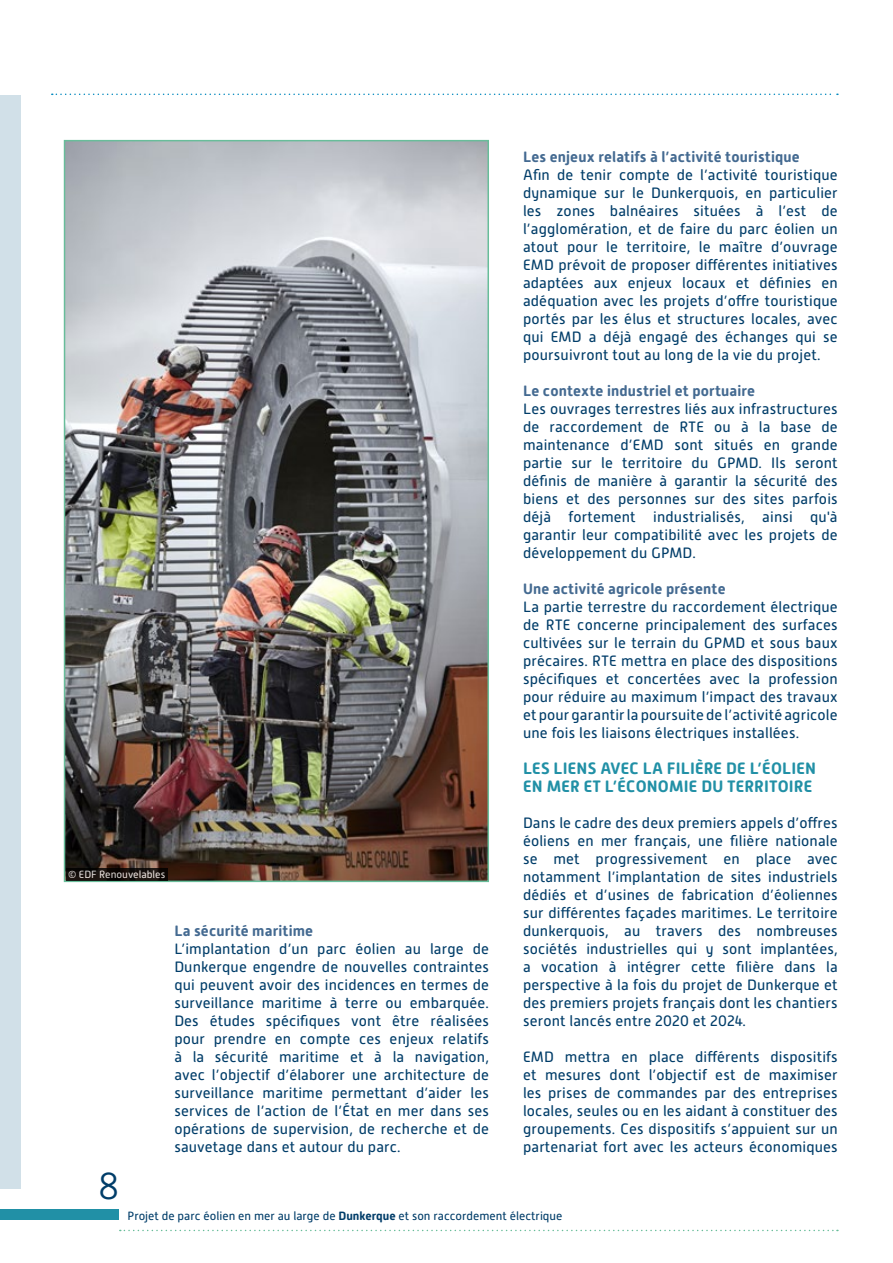
<style>
.page{position:relative;width:893px;height:1263px;background:#fff}
.page>*{position:absolute;margin:0;border:0;box-sizing:border-box;transform-origin:0 0}
.t1{font:300 37.5px "Alwyn New Rounded";color:#003d69}
.t2{font:700 16.5px/18px "Alwyn New Rounded";letter-spacing:.01em;color:#2190a6}
.t3{font:15px/18px "Alwyn New Rounded";letter-spacing:.01em;color:#003d69;text-align:justify}
.t4{font:700 15px "Alwyn New Rounded";letter-spacing:.01em;color:#446a91}
.t5{font:12px "Alwyn New Rounded";color:#003d69}
.t6{font:10.5px "Alwyn New Rounded";color:#fff}
.s1{font-weight:700}
</style>
<div class="page">
<img style="left:67px;top:143px;width:419px;height:736px">
<div style="left:64px;top:140px;width:425px;height:742px;border:2px solid #68bd9a"></div>
<svg style="left:66px;top:868px;width:101px;height:12px"></svg>
<svg style="left:52px;top:94px;width:786px;height:1px"></svg>
<div style="left:0;top:95px;width:21px;height:1093px;background:#d1e0e8"></div>
<div style="left:0;top:1209px;width:119px;height:11px;background:#2190a6"></div>
<svg style="left:120px;top:1230px;width:718px;height:1px"></svg>
<p class="t6" style="left:68px;top:868px;width:99px">© EDF Renouvelables</p>
<h1 class="t1" style="left:99px;top:1165px;width:22px">8</h1>
<p class="t4" style="left:174px;top:922px;width:140px">La sécurité maritime</p>
<p class="t3" style="left:174px;top:940px;width:316px">L’implantation d’un parc éolien au large de Dunkerque engendre de nouvelles contraintes qui peuvent avoir des incidences en termes de surveillance maritime à terre ou embarquée.<br>Des études spécifiques vont être réalisées pour prendre en compte ces enjeux relatifs à la sécurité maritime et à la navigation, avec l’objectif d’élaborer une architecture de surveillance maritime permettant d’aider les services de l’action de l’État en mer dans ses opérations de supervision, de recherche et de sauvetage dans et autour du parc.</p>
<p class="t4" style="left:523px;top:148px;width:278px">Les enjeux relatifs à l’activité touristique</p>
<p class="t3" style="left:523px;top:166px;width:316px">Afin de tenir compte de l’activité touristique dynamique sur le Dunkerquois, en particulier les zones balnéaires situées à l’est de l’agglomération, et de faire du parc éolien un atout pour le territoire, le maître d’ouvrage EMD prévoit de proposer différentes initiatives adaptées aux enjeux locaux et définies en adéquation avec les projets d’offre touristique portés par les élus et structures locales, avec qui EMD a déjà engagé des échanges qui se poursuivront tout au long de la vie du projet.</p>
<p class="t4" style="left:523px;top:382px;width:234px">Le contexte industriel et portuaire</p>
<p class="t3" style="left:523px;top:400px;width:316px">Les ouvrages terrestres liés aux infrastructures de raccordement de RTE ou à la base de maintenance d’EMD sont situés en grande partie sur le territoire du GPMD. Ils seront définis de manière à garantir la sécurité des biens et des personnes sur des sites parfois déjà fortement industrialisés, ainsi qu'à garantir leur compatibilité avec les projets de développement du GPMD.</p>
<p class="t4" style="left:523px;top:580px;width:204px">Une activité agricole présente</p>
<p class="t3" style="left:523px;top:598px;width:316px">La partie terrestre du raccordement électrique de RTE concerne principalement des surfaces cultivées sur le terrain du GPMD et sous baux précaires. RTE mettra en place des dispositions spécifiques et concertées avec la profession pour réduire au maximum l’impact des travaux et pour garantir la poursuite de l’activité agricole une fois les liaisons électriques installées.</p>
<p class="t2" style="left:523px;top:759px;width:295px">LES LIENS AVEC LA FILIÈRE DE L’ÉOLIEN<br>EN MER ET L’ÉCONOMIE DU TERRITOIRE</p>
<p class="t3" style="left:523px;top:814px;width:316px">Dans le cadre des deux premiers appels d’offres éoliens en mer français, une filière nationale se met progressivement en place avec notamment l’implantation de sites industriels dédiés et d’usines de fabrication d’éoliennes sur différentes façades maritimes. Le territoire dunkerquois, au travers des nombreuses sociétés industrielles qui y sont implantées, a vocation à intégrer cette filière dans la perspective à la fois du projet de Dunkerque et des premiers projets français dont les chantiers seront lancés entre 2020 et 2024.</p>
<p class="t3" style="left:523px;top:1048px;width:316px">EMD mettra en place différents dispositifs et mesures dont l’objectif est de maximiser les prises de commandes par des entreprises locales, seules ou en les aidant à constituer des groupements. Ces dispositifs s’appuient sur un partenariat fort avec les acteurs économiques</p>
<p class="t5" style="left:128px;top:1209px;width:436px">Projet de parc éolien en mer au large de <span class="s1">Dunkerque</span> et son raccordement électrique</p>
</div>
